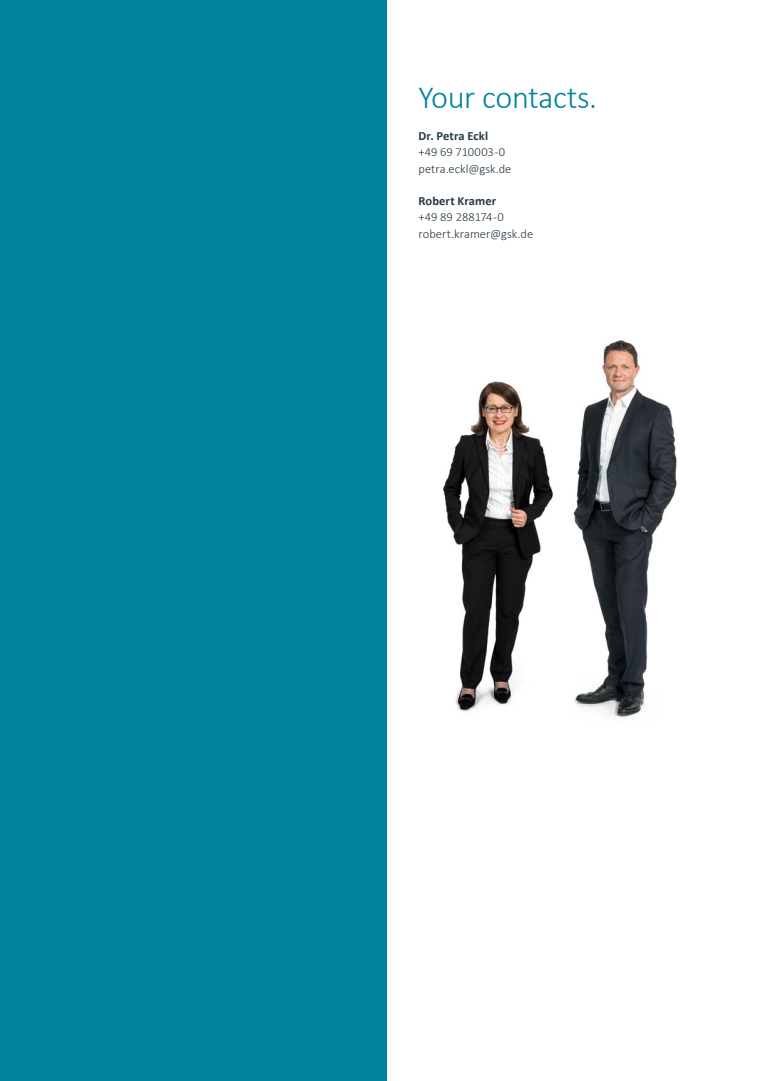
<style>
.page{position:relative;width:773px;height:1081px;background:#fff}
.page>*{position:absolute;margin:0;border:0;box-sizing:border-box;transform-origin:0 0}
._08_Headline_DE{font:300 32.5px "Calibri";letter-spacing:-.01em;color:#00839b}
.Klappe_01_Fliess{font:300 12.5px "Calibri";color:#253842}
.Klappe_00_Name{font:700 12.5px "Calibri";letter-spacing:.005em;color:#253842}
</style>
<div class="page">
<div style="left:0;top:0;width:386px;height:1081px;background:#00839b"></div>
<img style="left:573px;top:340px;width:104px;height:378px">
<img style="left:443px;top:381px;width:110px;height:331px">
<p class="_08_Headline_DE" style="left:418px;top:77px;width:180px">Your contacts.</p>
<p class="Klappe_00_Name" style="left:418px;top:128px;width:71px">Dr. Petra Eckl</p>
<p class="Klappe_01_Fliess" style="left:418px;top:144px;width:88px">+49 69 710003-0</p>
<p class="Klappe_01_Fliess" style="left:418px;top:161px;width:94px">petra.eckl@gsk.de</p>
<p class="Klappe_00_Name" style="left:418px;top:193px;width:79px">Robert Kramer</p>
<p class="Klappe_01_Fliess" style="left:418px;top:209px;width:87px">+49 89 288174-0</p>
<p class="Klappe_01_Fliess" style="left:418px;top:226px;width:116px">robert.kramer@gsk.de</p>
</div>
